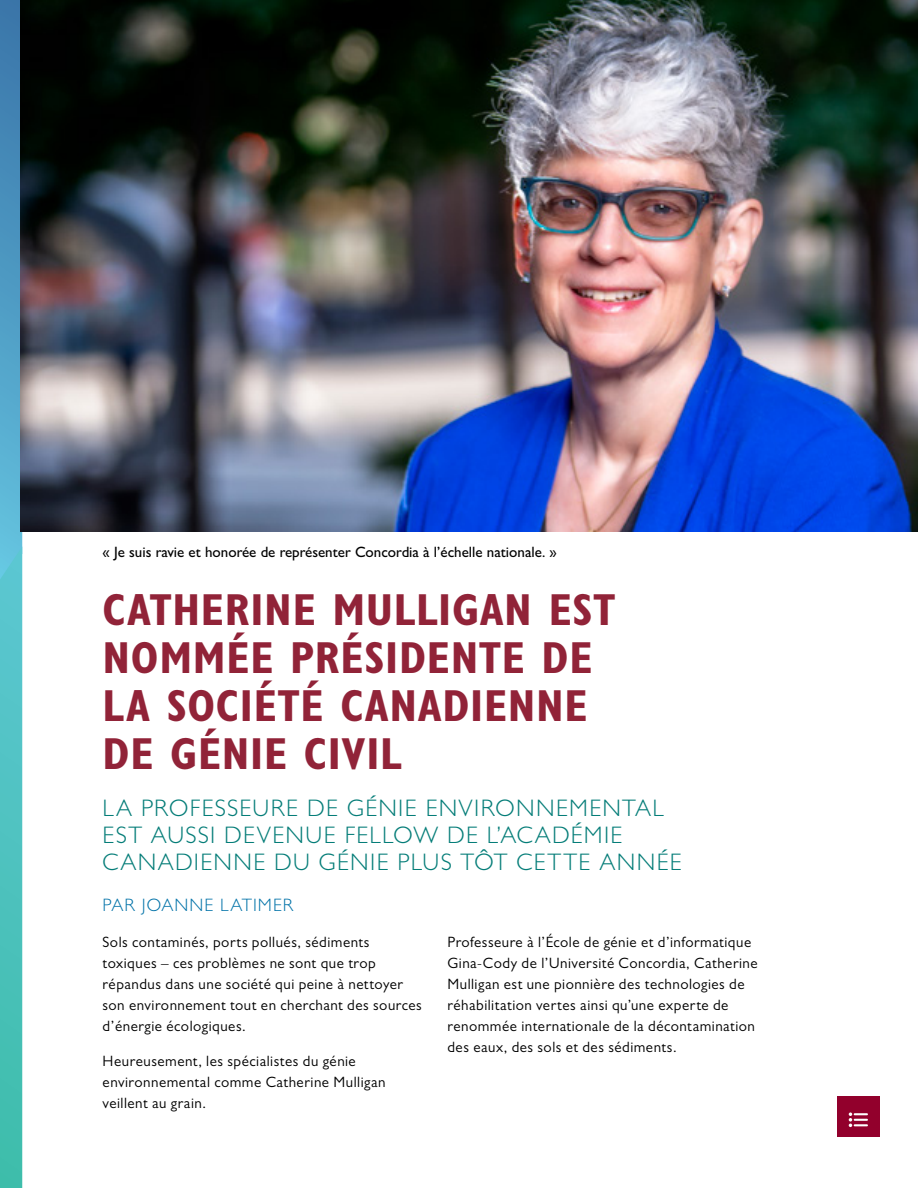
<style>
.page{position:relative;width:918px;height:1188px;background:#fff}
.page>*{position:absolute;margin:0;border:0;box-sizing:border-box;transform-origin:0 0}
.t1{font:700 condensed 45px/48px "Gill Sans MT Pro";letter-spacing:.015em;color:#912338}
.t2{font:300 24px/27px "Gill Sans MT Pro";letter-spacing:.055em;color:#057d78}
.t3{font:300 18px "Gill Sans MT Pro";letter-spacing:.055em;color:#0072a8}
.body{font:15px/21px "Gill Sans MT Pro";letter-spacing:.035em;color:#000}
.t4{font:500 15px "Gill Sans MT Pro";color:#000}
</style>
<div class="page">
<svg style="left:0;top:0;width:22px;height:1188px;background:#4dafc0"></svg>
<div style="left:837px;top:1096px;width:43px;height:41px;background:#92002c"></div>
<svg style="left:849px;top:1112px;width:19px;height:15px"></svg>
<img style="left:21px;top:0;width:897px;height:531px">
<p class="t4" style="left:103px;top:543px;width:456px">« Je suis ravie et honorée de représenter Concordia à l’échelle nationale. »</p>
<h1 class="t1" style="left:103px;top:585px;width:515px">CATHERINE MULLIGAN EST<br>NOMMÉE PRÉSIDENTE DE<br>LA SOCIÉTÉ CANADIENNE<br>DE GÉNIE CIVIL</h1>
<h4 class="t2" style="left:103px;top:794px;width:581px">LA PROFESSEURE DE GÉNIE ENVIRONNEMENTAL<br>EST AUSSI DEVENUE FELLOW DE L’ACADÉMIE<br>CANADIENNE DU GÉNIE PLUS TÔT CETTE ANNÉE</h4>
<h6 class="t3" style="left:103px;top:895px;width:192px">PAR JOANNE LATIMER</h6>
<p class="body" style="left:103px;top:932px;width:321px">Sols contaminés, ports pollués, sédiments toxiques – ces problèmes ne sont que trop répandus dans une société qui peine à nettoyer son environnement tout en cherchant des sources d’énergie écologiques.</p>
<p class="body" style="left:103px;top:1050px;width:284px">Heureusement, les spécialistes du génie environnemental comme Catherine Mulligan veillent au grain.</p>
<p class="body" style="left:447px;top:932px;width:312px">Professeure à l’École de génie et d’informatique Gina-Cody de l’Université Concordia, Catherine Mulligan est une pionnière des technologies de réhabilitation vertes ainsi qu’une experte de renommée internationale de la décontamination des eaux, des sols et des sédiments.</p>
</div>
